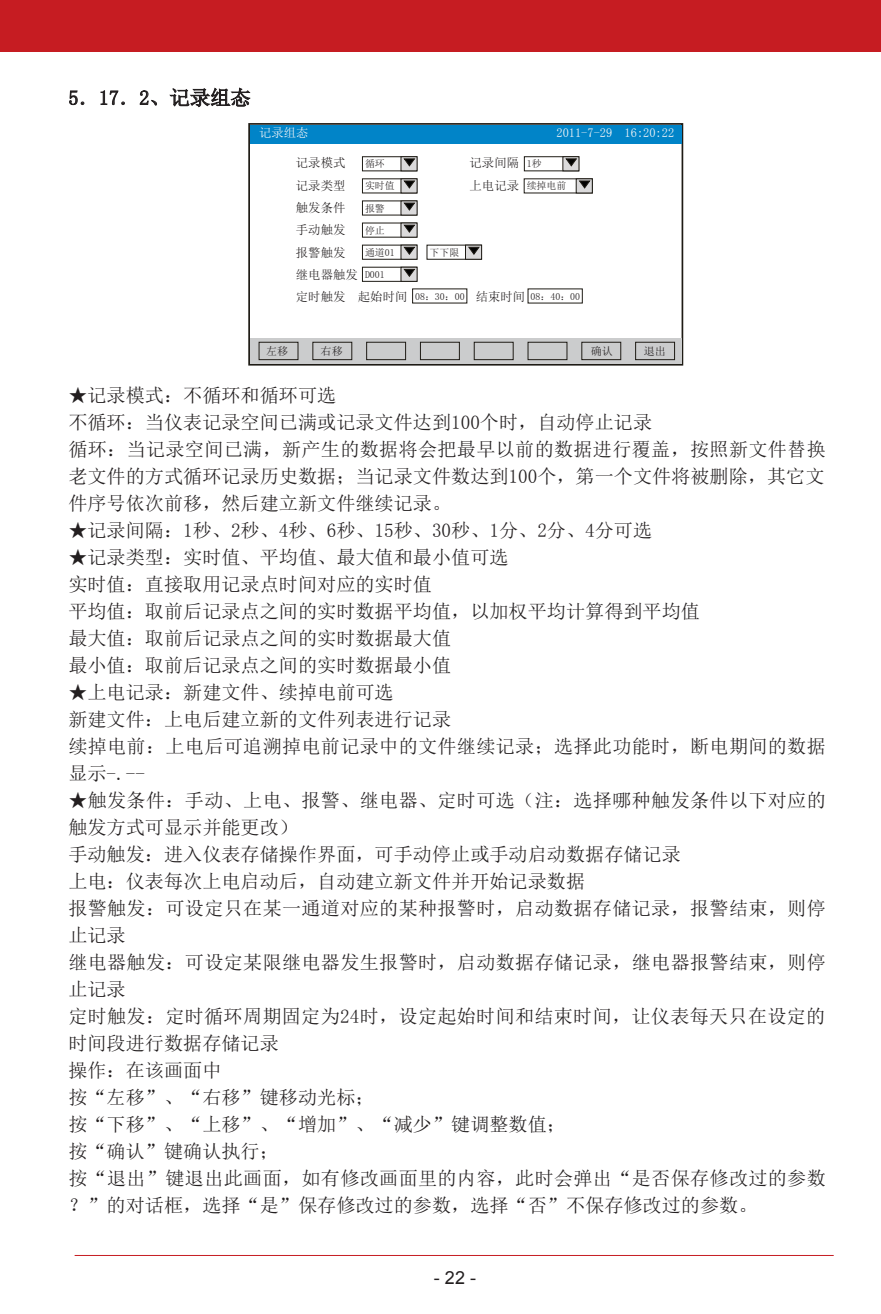
<style>
.page{position:relative;width:881px;height:1314px;background:#fff}
.page>*{position:absolute;margin:0;border:0;box-sizing:border-box;transform-origin:0 0}
.t1{font:20.25px "Sim Sun";color:#231f20}
.t2{font:19.12px/27px "Sim Sun";color:#231f20}
.t3{font:18px "Arial";color:#231f20}
.t4{font:12.38px/22.3px "Sim Sun";color:#231f20}
.t5{font:12.38px "Sim Sun";color:#fbf8f8}
.t6{font:11.25px "Sim Sun";color:#231f20}
.t7{font:9.9px "Sim Sun";color:#231f20}
</style>
<div class="page">
<svg style="left:69px;top:90px;width:15px;height:15px"></svg>
<svg style="left:100px;top:90px;width:25px;height:15px"></svg>
<svg style="left:140px;top:90px;width:17px;height:16px"></svg>
<svg style="left:169px;top:87px;width:81px;height:20px"></svg>
<div style="left:248px;top:123px;width:435px;height:243px;border:2px solid #1e1b15"></div>
<div style="left:250px;top:338px;width:431px;height:26px;background:#cbcccd"></div>
<div style="left:259px;top:342px;width:39px;height:18px;border:1px solid #1e1b15"></div>
<div style="left:250px;top:125px;width:431px;height:18px;background:#0184c8"></div>
<div style="left:312px;top:342px;width:40px;height:18px;border:1px solid #1e1b15"></div>
<div style="left:366px;top:342px;width:39px;height:18px;border:1px solid #1e1b15"></div>
<div style="left:420px;top:342px;width:39px;height:18px;border:1px solid #1e1b15"></div>
<div style="left:474px;top:342px;width:39px;height:18px;border:1px solid #1e1b15"></div>
<div style="left:527px;top:342px;width:40px;height:18px;border:1px solid #1e1b15"></div>
<div style="left:581px;top:342px;width:39px;height:18px;border:1px solid #1e1b15"></div>
<div style="left:635px;top:342px;width:39px;height:18px;border:1px solid #1e1b15"></div>
<div style="left:362px;top:156px;width:55px;height:15px;border:1px solid #1e1b15"></div>
<div style="left:400px;top:156px;width:17px;height:15px;background:#dbdadb;border:1px solid #1e1b15"></div>
<svg style="left:403px;top:158px;width:12px;height:9px"></svg>
<svg style="left:400px;top:179px;width:17px;height:14px"></svg>
<svg style="left:403px;top:180px;width:12px;height:9px"></svg>
<svg style="left:400px;top:201px;width:17px;height:14px"></svg>
<svg style="left:403px;top:202px;width:12px;height:9px"></svg>
<svg style="left:400px;top:223px;width:17px;height:14px"></svg>
<svg style="left:403px;top:224px;width:12px;height:9px"></svg>
<div style="left:362px;top:245px;width:55px;height:15px;border:1px solid #1e1b15"></div>
<div style="left:400px;top:245px;width:17px;height:15px;background:#dbdadb;border:1px solid #1e1b15"></div>
<svg style="left:403px;top:246px;width:12px;height:9px"></svg>
<div style="left:362px;top:267px;width:55px;height:15px;border:1px solid #1e1b15"></div>
<div style="left:400px;top:267px;width:17px;height:15px;background:#dbdadb;border:1px solid #1e1b15"></div>
<svg style="left:403px;top:269px;width:12px;height:8px"></svg>
<div style="left:524px;top:156px;width:54px;height:15px;border:1px solid #1e1b15"></div>
<div style="left:562px;top:156px;width:17px;height:15px;background:#dbdadb;border:1px solid #1e1b15"></div>
<svg style="left:565px;top:158px;width:12px;height:9px"></svg>
<div style="left:426px;top:245px;width:55px;height:15px;border:1px solid #1e1b15"></div>
<div style="left:465px;top:245px;width:16px;height:15px;background:#dbdadb;border:1px solid #1e1b15"></div>
<svg style="left:467px;top:246px;width:12px;height:9px"></svg>
<svg style="left:575px;top:179px;width:17px;height:14px"></svg>
<svg style="left:578px;top:180px;width:12px;height:9px"></svg>
<div style="left:0;top:0;width:880px;height:51px;background:#c61c22"></div>
<hr style="left:75px;top:1255px;width:758px;height:1px;background:#c61c22">
<p class="t1" style="left:68px;top:87px;width:184px">5．17．2、记录组态</p>
<p class="t5" style="left:259px;top:127px;width:51px">记录组态</p>
<p class="t5" style="left:556px;top:127px;width:119px">2011-7-29 16:20:22</p>
<p class="t4" style="left:296px;top:152px;width:51px">记录模式</p>
<p class="t4" style="left:469px;top:152px;width:51px">记录间隔</p>
<p class="t4" style="left:296px;top:174px;width:51px">记录类型</p>
<p class="t4" style="left:469px;top:174px;width:51px">上电记录</p>
<p class="t4" style="left:296px;top:196px;width:113px">触发条件<br>手动触发<br>报警触发<br>继电器触发<br>定时触发 起始时间</p>
<p class="t7" style="left:526px;top:159px;width:16px">1秒</p>
<p class="t7" style="left:365px;top:159px;width:21px">循环</p>
<p class="t7" style="left:365px;top:181px;width:31px">实时值</p>
<p class="t7" style="left:365px;top:203px;width:21px">报警</p>
<p class="t7" style="left:365px;top:225px;width:21px">停止</p>
<p class="t7" style="left:365px;top:247px;width:31px">通道01</p>
<p class="t7" style="left:365px;top:269px;width:21px">D001</p>
<p class="t7" style="left:526px;top:181px;width:41px">续掉电前</p>
<p class="t7" style="left:429px;top:247px;width:31px">下下限</p>
<p class="t7" style="left:415px;top:291px;width:51px">08：30：00</p>
<p class="t4" style="left:475px;top:286px;width:51px">结束时间</p>
<p class="t7" style="left:530px;top:291px;width:51px">08：40：00</p>
<p class="t6" style="left:320px;top:346px;width:24px">右移</p>
<p class="t6" style="left:590px;top:345px;width:24px">确认</p>
<p class="t6" style="left:266px;top:345px;width:24px">左移</p>
<p class="t6" style="left:643px;top:345px;width:24px">退出</p>
<p class="t2" style="left:68px;top:381px;width:758px">★记录模式：不循环和循环可选<br>不循环：当仪表记录空间已满或记录文件达到100个时，自动停止记录<br>循环：当记录空间已满，新产生的数据将会把最早以前的数据进行覆盖，按照新文件替换老文件的方式循环记录历史数据；当记录文件数达到100个，第一个文件将被删除，其它文件序号依次前移，然后建立新文件继续记录。</p>
<p class="t2" style="left:68px;top:516px;width:585px">★记录间隔：1秒、2秒、4秒、6秒、15秒、30秒、1分、2分、4分可选</p>
<p class="t2" style="left:68px;top:543px;width:633px">★记录类型：实时值、平均值、最大值和最小值可选<br>实时值：直接取用记录点时间对应的实时值<br>平均值：取前后记录点之间的实时数据平均值，以加权平均计算得到平均值最大值：取前后记录点之间的实时数据最大值<br>最小值：取前后记录点之间的实时数据最小值</p>
<p class="t2" style="left:68px;top:678px;width:758px">★上电记录：新建文件、续掉电前可选<br>新建文件：上电后建立新的文件列表进行记录<br>续掉电前：上电后可追溯掉电前记录中的文件继续记录；选择此功能时，断电期间的数据显示-.--</p>
<p class="t2" style="left:68px;top:787px;width:758px">★触发条件：手动、上电、报警、继电器、定时可选（注：选择哪种触发条件以下对应的触发方式可显示并能更改）<br>手动触发：进入仪表存储操作界面，可手动停止或手动启动数据存储记录<br>上电：仪表每次上电启动后，自动建立新文件并开始记录数据<br>报警触发：可设定只在某一通道对应的某种报警时，启动数据存储记录，报警结束，则停止记录<br>继电器触发：可设定某限继电器发生报警时，启动数据存储记录，继电器报警结束，则停止记录<br>定时触发：定时循环周期固定为24时，设定起始时间和结束时间，让仪表每天只在设定的时间段进行数据存储记录<br>操作：在该画面中<br>按“左移”、“右移”键移动光标；<br>按“下移”、“上移”、“增加”、“减少”键调整数值；<br>按“确认”键确认执行；<br>按“退出”键退出此画面，如有修改画面里的内容，此时会弹出“是否保存修改过的参数？”的对话框，选择“是”保存修改过的参数，选择“否”不保存修改过的参数。</p>
<p class="t3" style="left:434px;top:1266px;width:44px">- 22 -</p>
</div>
